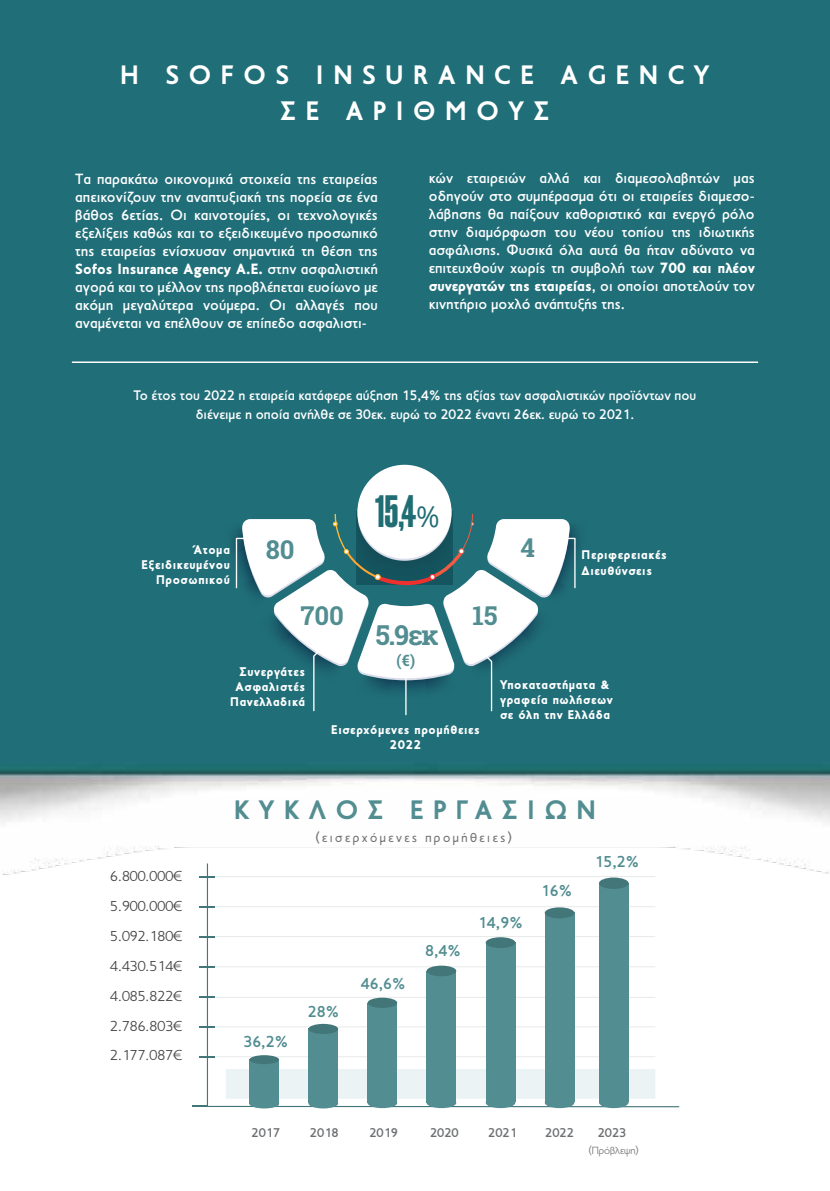
<style>
.page{position:relative;width:830px;height:1191px;background:#fff}
.page>*{position:absolute;margin:0;border:0;box-sizing:border-box;transform-origin:0 0}
.t1{font:500 42.6px "Druk";color:#206d74}
.t2{font:700 27.45px "Roboto Slab";color:#528d91}
.t3{font:700 27px/36px "PF Transport";letter-spacing:.35em;color:#fff;text-align:center}
.t4{font:700 27px "PF Transport";letter-spacing:.35em;color:#528d91}
.t5{font:700 25.95px "Roboto Slab";color:#528d91}
.t6{font:500 16.05px "PF Transport";color:#528d91}
.t7{font:700 15.6px "Roboto Slab";color:#528d91}
.t8{font:500 15px/18px "PF Transport";color:#fff;text-align:justify}
.t9{font:300 14.55px/29.8px "PF Transport";color:#414142;text-align:justify}
.t10{font:500 13.95px/20px "PF Transport";color:#fff;text-align:center}
.t11{font:13.2px "PF Transport";letter-spacing:.2em;color:#6d6f71;scale:.96 1}
.t12{font:500 12.9px "PF Transport";color:#6d6f71}
.t13{font:900 12.75px/15.3px "PF Transport";letter-spacing:.05em;color:#fff}
.t14{font:300 10.5px "PF Transport";color:#6d6f71}
.s1{font-weight:900}
.s2{font-family:"Open Sans";font-weight:400;font-size:28.8px}
</style>
<div class="page">
<img style="left:0;top:0;width:829px;height:876px">
<svg style="left:192px;top:1105px;width:15px;height:2px"></svg>
<svg style="left:207px;top:863px;width:472px;height:244px"></svg>
<hr style="left:212px;top:997px;width:443px;height:1px;background:#e8e9e9">
<svg style="left:200px;top:996px;width:15px;height:1px"></svg>
<hr style="left:212px;top:1026px;width:443px;height:1px;background:#e8e9e9">
<svg style="left:200px;top:1026px;width:15px;height:1px"></svg>
<hr style="left:212px;top:936px;width:443px;height:1px;background:#e8e9e9">
<svg style="left:200px;top:936px;width:15px;height:1px"></svg>
<hr style="left:212px;top:966px;width:443px;height:1px;background:#e8e9e9">
<svg style="left:200px;top:966px;width:15px;height:1px"></svg>
<hr style="left:212px;top:876px;width:443px;height:1px;background:#e8e9e9">
<svg style="left:200px;top:876px;width:15px;height:1px"></svg>
<hr style="left:212px;top:906px;width:443px;height:1px;background:#e8e9e9">
<svg style="left:200px;top:906px;width:15px;height:1px"></svg>
<div style="left:249px;top:1059px;width:30px;height:44px;background:#528d91"></div>
<div style="left:249px;top:1099px;width:30px;height:9px;background:#528d91;border-radius:50%"></div>
<div style="left:249px;top:1055px;width:30px;height:9px;background:#437679;border-radius:50%"></div>
<div style="left:308px;top:1028px;width:30px;height:75px;background:#528d91"></div>
<div style="left:308px;top:1098px;width:30px;height:10px;background:#528d91;border-radius:50%"></div>
<div style="left:308px;top:1023px;width:30px;height:11px;background:#437679;border-radius:50%"></div>
<div style="left:367px;top:1002px;width:30px;height:100px;background:#528d91"></div>
<div style="left:367px;top:1097px;width:30px;height:11px;background:#528d91;border-radius:50%"></div>
<div style="left:367px;top:997px;width:30px;height:11px;background:#437679;border-radius:50%"></div>
<div style="left:426px;top:970px;width:30px;height:132px;background:#528d91"></div>
<div style="left:426px;top:1097px;width:30px;height:11px;background:#528d91;border-radius:50%"></div>
<div style="left:426px;top:965px;width:30px;height:11px;background:#437679;border-radius:50%"></div>
<div style="left:485px;top:942px;width:30px;height:160px;background:#528d91"></div>
<div style="left:485px;top:1097px;width:30px;height:11px;background:#528d91;border-radius:50%"></div>
<div style="left:485px;top:937px;width:30px;height:11px;background:#437679;border-radius:50%"></div>
<div style="left:544px;top:912px;width:30px;height:190px;background:#528d91"></div>
<div style="left:544px;top:1097px;width:30px;height:11px;background:#528d91;border-radius:50%"></div>
<div style="left:544px;top:907px;width:30px;height:11px;background:#437679;border-radius:50%"></div>
<div style="left:598px;top:883px;width:30px;height:219px;background:#528d91"></div>
<div style="left:598px;top:1096px;width:30px;height:12px;background:#528d91;border-radius:50%"></div>
<div style="left:598px;top:877px;width:30px;height:12px;background:#437679;border-radius:50%"></div>
<div style="left:357px;top:465px;width:94px;height:94px;background:#fff;border-radius:50%"></div>
<svg style="left:225px;top:512px;width:361px;height:200px"></svg>
<hr style="left:405px;top:668px;width:1px;height:46px;background:#fff">
<hr style="left:72px;top:361px;width:685px;height:2px;background:#fff">
<h3 class="t3" style="left:120px;top:56px;width:591px">H SOFOS INSURANCE AGENCY<br>ΣΕ ΑΡΙΘMΟΥΣ</h3>
<p class="t8" style="left:75px;top:170px;width:304px">Τα παρακάτω οικονοµικά στοιχεία της εταιρείας απεικονίζουν την αναπτυξιακή της πορεία σε ένα βάθος 6ετίας. Οι καινοτοµίες, οι τεχνολογικές εξελίξεις καθώς και το εξειδικευµένο προσωπικό της εταιρείας ενίσχυσαν σηµαντικά τη θέση της <span class="s1">Sofos Insurance Agency A.E.</span> στην ασφαλιστική αγορά και το µέλλον της προβλέπεται ευοίωνο µε ακόµη µεγαλύτερα νούµερα. Οι αλλαγές που αναµένεται να επέλθουν σε επίπεδο ασφαλιστι-</p>
<p class="t8" style="left:428px;top:169px;width:327px">κών εταιρειών αλλά και διαµεσολαβητών µας οδηγούν στο συµπέρασµα ότι οι εταιρείες διαµεσο&shy;λάβησης θα παίξουν καθοριστικό και ενεργό ρόλο στην διαµόρφωση του νέου τοπίου της ιδιωτικής ασφάλισης. Φυσικά όλα αυτά θα ήταν αδύνατο να επιτευχθούν χωρίς τη συµβολή των <span class="s1">700 και πλέον συνεργατών της εταιρείας</span>, οι οποίοι αποτελούν τον κινητήριο µοχλό ανάπτυξής της.</p>
<p class="t10" style="left:133px;top:385px;width:564px">Το έτος του 2022 η εταιρεία κατάφερε αύξηση 15,4% της αξίας των ασφαλιστικών προϊόντων που διένειµε η οποία ανήλθε σε 30εκ. ευρώ το 2022 έναντι 26εκ. ευρώ το 2021.</p>
<p class="t13" style="left:141px;top:542px;width:90px;text-align:right">Άτοµα<br>Εξειδικευµένου<br>Προσωπικού</p>
<h3 class="t5" style="left:265px;top:532px;width:30px">80</h3>
<h1 class="t1" style="left:375px;top:482px;width:66px">15,4<span class="s2">%</span></h1>
<h3 class="t5" style="left:520px;top:530px;width:16px">4</h3>
<p class="t13" style="left:581px;top:547px;width:87px">Περιφερειακές ∆ιευθύνσεις</p>
<h3 class="t5" style="left:300px;top:598px;width:45px">700</h3>
<h3 class="t5" style="left:472px;top:598px;width:27px">15</h3>
<h2 class="t2" style="left:375px;top:616px;width:65px">5.9εκ</h2>
<p class="t7" style="left:396px;top:650px;width:20px">(€)</p>
<p class="t13" style="left:230px;top:663px;width:76px;text-align:right">Συνεργάτες<br>Ασφαλιστές<br>Πανελλαδικά</p>
<p class="t13" style="left:500px;top:677px;width:114px">Υποκαταστήµατα &amp; γραφεία πωλήσεων σε όλη την Ελλάδα</p>
<p class="t13" style="left:331px;top:722px;width:150px;text-align:center">Εισερχόµενες προµήθειες<br>2022</p>
<p class="t9" style="left:110px;top:861px;width:73px">6.800.000€ 5.900.000€ 5.092.180€ 4.430.514€ 4.085.822€ 2.786.803€ 2.177.087€</p>
<h3 class="t4" style="left:234px;top:794px;width:363px">ΚΥΚΛΟΣ ΕΡΓΑΣΙΩΝ</h3>
<p class="t11" style="left:315px;top:830px;width:205px">(εισερχόµενες προµήθειες)</p>
<p class="t6" style="left:243px;top:1032px;width:46px">36,2%</p>
<p class="t6" style="left:308px;top:1002px;width:33px">28%</p>
<p class="t6" style="left:361px;top:974px;width:46px">46,6%</p>
<p class="t6" style="left:425px;top:941px;width:37px">8,4%</p>
<p class="t6" style="left:477px;top:913px;width:46px">14,9%</p>
<p class="t6" style="left:540px;top:881px;width:33px">16%</p>
<p class="t6" style="left:594px;top:852px;width:46px">15,2%</p>
<p class="t12" style="left:251px;top:1125px;width:30px">2017</p>
<p class="t12" style="left:310px;top:1125px;width:30px">2018</p>
<p class="t12" style="left:369px;top:1125px;width:30px">2019</p>
<p class="t12" style="left:430px;top:1125px;width:30px">2020</p>
<p class="t12" style="left:488px;top:1125px;width:30px">2021</p>
<p class="t12" style="left:545px;top:1125px;width:30px">2022</p>
<p class="t12" style="left:597px;top:1125px;width:30px">2023</p>
<p class="t14" style="left:588px;top:1144px;width:51px">(Πρόβλεψη)</p>
</div>
